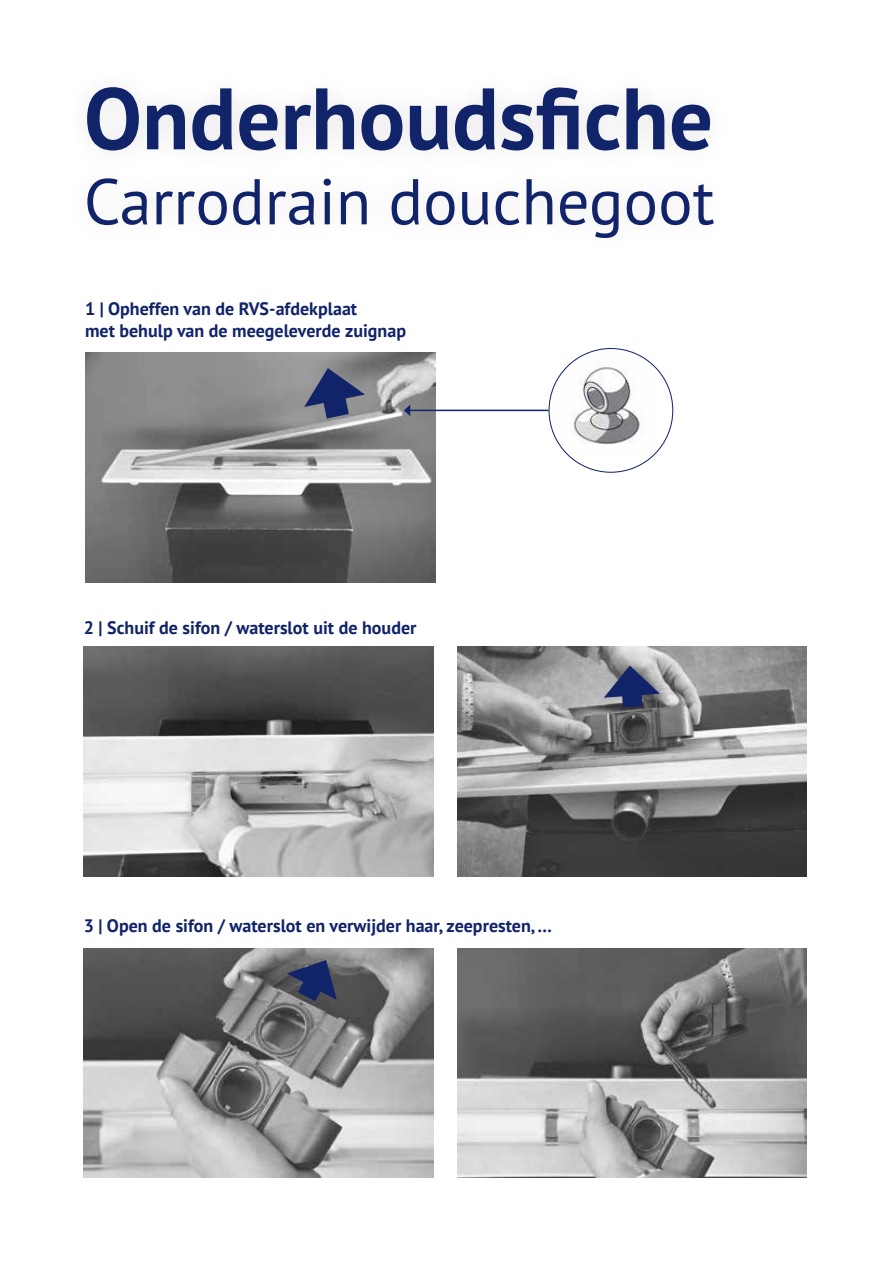
<style>
.page{position:relative;width:893px;height:1263px;background:#fff}
.page>*{position:absolute;margin:0;border:0;box-sizing:border-box;transform-origin:0 0}
.t1{font:700 87px "PT Sans";color:#112369}
.t2{font:64.5px "PT Sans";color:#112369}
.t3{font:700 18px/21.6px "PT Sans";color:#112369}
</style>
<div class="page">
<img style="left:85px;top:353px;width:350px;height:229px">
<img style="left:84px;top:647px;width:349px;height:229px">
<img style="left:457px;top:647px;width:350px;height:229px">
<img style="left:457px;top:949px;width:350px;height:229px">
<img style="left:84px;top:949px;width:349px;height:229px">
<svg style="left:304px;top:362px;width:61px;height:81px"></svg>
<img style="left:557px;top:356px;width:99px;height:99px">
<hr style="left:410px;top:410px;width:139px;height:1px;background:#112369">
<svg style="left:404px;top:404px;width:6px;height:12px"></svg>
<svg style="left:280px;top:950px;width:64px;height:73px"></svg>
<svg style="left:604px;top:663px;width:56px;height:65px"></svg>
<h1 class="t1" style="left:84px;top:61px;width:631px">Onderhoudsfiche</h1>
<h2 class="t2" style="left:84px;top:160px;width:632px">Carrodrain douchegoot</h2>
<p class="t3" style="left:85px;top:298px;width:323px">1 | Opheffen van de RVS-afdekplaat<br>met behulp van de meegeleverde zuignap</p>
<p class="t3" style="left:84px;top:616px;width:334px">2 | Schuif de sifon / waterslot uit de houder</p>
<p class="t3" style="left:84px;top:915px;width:470px">3 | Open de sifon / waterslot en verwijder haar, zeepresten, …</p>
</div>
